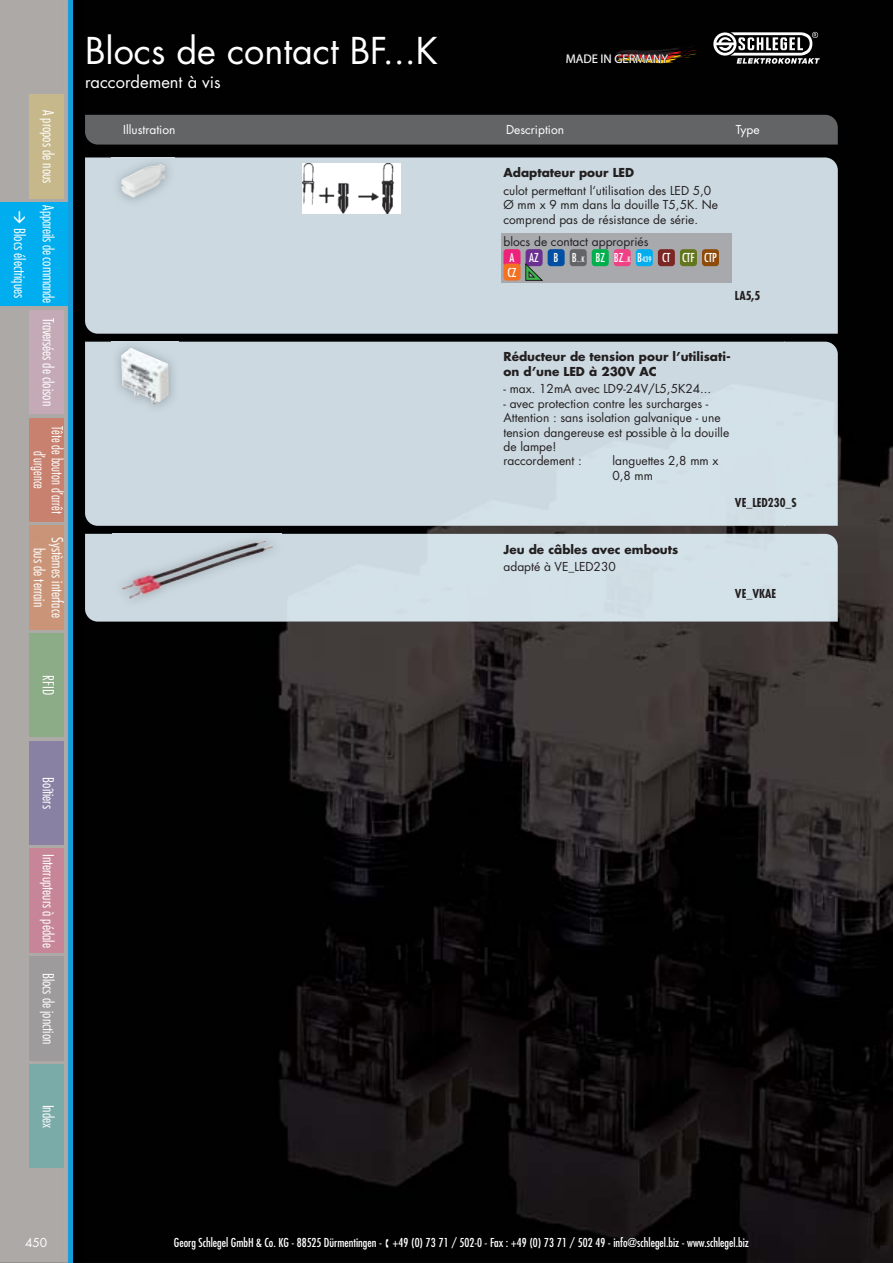
<style>
.page{position:relative;width:893px;height:1263px;background:#fff}
.page>*{position:absolute;margin:0;border:0;box-sizing:border-box;transform-origin:0 0}
.t1{font:36px "Futura Std";color:#fff}
.t2{font:16.5px "Futura Std";color:#fff}
.t3{font:300 condensed 15px/18px "Futura Std";color:#fff;text-align:center}
.t4{font:300 condensed 15px/18px "Futura Std";color:#fff;text-align:center;scale:.92 1}
.t5{font:12.6px "Myriad Pro";color:#fff}
.t6{font:12px/14.4px "Futura Std";color:#231f20}
.t7{font:condensed 12px "Futura Std";color:#fff}
.t8{font:700 12px/14.4px "Futura Std";color:#231f20}
.t9{font:12px "Futura Std";color:#fff}
.t10{font:700 condensed 12px "Futura Std";color:#231f20}
.s1{font-stretch:condensed;color:#fff}
.s2{font-stretch:condensed;font-size:7.5px;color:#fff}
</style>
<div class="page">
<img style="left:0;top:0;width:880px;height:1263px">
<div style="left:0;top:202px;width:68px;height:104px;background:#00aeef"></div>
<div style="left:30px;top:957px;width:34px;height:103px;background:#9d9b9c"></div>
<div style="left:30px;top:741px;width:34px;height:104px;background:#8981a4"></div>
<div style="left:30px;top:1064px;width:34px;height:104px;background:#7baba9"></div>
<div style="left:30px;top:526px;width:34px;height:103px;background:#c99478"></div>
<div style="left:30px;top:310px;width:34px;height:104px;background:#c4aab6"></div>
<div style="left:30px;top:849px;width:34px;height:103px;background:#c68697"></div>
<div style="left:30px;top:418px;width:34px;height:104px;background:#c7816e"></div>
<hr style="left:68px;top:0;width:4px;height:1263px;background:#179dd9">
<div style="left:30px;top:95px;width:34px;height:103px;background:#c6b88a"></div>
<div style="left:30px;top:634px;width:34px;height:103px;background:#8cac87"></div>
<svg style="left:566px;top:46px;width:135px;height:21px;background:#1a100a"></svg>
<svg style="left:713px;top:32px;width:107px;height:32px"></svg>
<img style="left:880px;top:0;width:13px;height:1263px">
<div style="left:85px;top:115px;width:753px;height:30px;background:#636466"></div>
<div style="left:85px;top:158px;width:753px;height:176px;background:#ccd9e0"></div>
<img style="left:112px;top:155px;width:63px;height:52px">
<img style="left:121px;top:164px;width:44px;height:34px">
<img style="left:303px;top:164px;width:97px;height:49px">
<div style="left:501px;top:233px;width:230px;height:50px;background:#a7a9ac"></div>
<div style="left:503px;top:249px;width:17px;height:17px;background:#ed227a;border-radius:3px"></div>
<div style="left:525px;top:249px;width:17px;height:17px;background:#6b3092;border-radius:3px"></div>
<div style="left:548px;top:249px;width:17px;height:17px;background:#004fa3;border-radius:3px"></div>
<div style="left:570px;top:249px;width:17px;height:17px;background:#636466;border-radius:3px"></div>
<div style="left:592px;top:249px;width:17px;height:17px;background:#00af4d;border-radius:3px"></div>
<div style="left:614px;top:249px;width:17px;height:17px;background:#ee4285;border-radius:3px"></div>
<div style="left:636px;top:249px;width:17px;height:17px;background:#00aeef;border-radius:3px"></div>
<div style="left:658px;top:249px;width:17px;height:17px;background:#7b2824;border-radius:3px"></div>
<div style="left:680px;top:249px;width:17px;height:17px;background:#64761d;border-radius:3px"></div>
<div style="left:702px;top:249px;width:17px;height:17px;background:#8d4b0c;border-radius:3px"></div>
<div style="left:503px;top:264px;width:17px;height:17px;background:#f37121;border-radius:3px"></div>
<svg style="left:525px;top:264px;width:17px;height:17px"></svg>
<img style="left:85px;top:342px;width:753px;height:184px">
<img style="left:112px;top:339px;width:66px;height:75px">
<img style="left:121px;top:348px;width:48px;height:57px">
<div style="left:85px;top:534px;width:753px;height:88px;background:#d3e1e8"></div>
<img style="left:112px;top:531px;width:170px;height:77px">
<img style="left:121px;top:540px;width:152px;height:59px">
<p class="t3" style="left:57px;top:110px;width:75px;rotate:90deg">A propos de nous</p>
<p class="t3" style="left:62px;top:228px;width:77px;line-height:28.8px;text-align:left;text-indent:-23px;rotate:90deg">Appareils de commande<br>Blocs électriques</p>
<p class="t3" style="left:57px;top:318px;width:89px;rotate:90deg">Traversées de cloison</p>
<p class="t4" style="left:66px;top:426px;width:97px;rotate:90deg">Tête de bouton d’arrêt d’urgence</p>
<p class="t3" style="left:66px;top:537px;width:82px;rotate:90deg">Systèmes interface bus de terrain</p>
<h1 class="t1" style="left:85px;top:34px;width:354px">Blocs de contact BF...K</h1>
<h2 class="t2" style="left:85px;top:74px;width:137px">raccordement à vis</h2>
<p class="t9" style="left:123px;top:124px;width:54px">Illustration</p>
<p class="t9" style="left:506px;top:124px;width:60px">Description</p>
<p class="t9" style="left:736px;top:124px;width:26px">Type</p>
<p class="t8" style="left:503px;top:166px;width:132px">Adaptateur pour LED</p>
<p class="t6" style="left:503px;top:184px;width:216px">culot permettant l‘utilisation des LED 5,0<br>Ø mm x 9 mm dans la douille T5,5K. Ne comprend pas de résistance de série.</p>
<p class="t6" style="left:509px;top:235px;width:209px;line-height:16px;text-indent:-6px">blocs de contact appropriés<br><span class="s1">A AZ B B</span><span class="s2">...K</span> <span class="s1">BZ BZ</span><span class="s2">...K</span> <span class="s1">B</span><span class="s2">439</span> <span class="s1">CT CTF CTP</span></p>
<p class="t7" style="left:507px;top:267px;width:11px">CZ</p>
<p class="t10" style="left:735px;top:290px;width:27px">LA5,5</p>
<p class="t5" style="left:566px;top:54px;width:104px">MADE IN GERMANY</p>
<p class="t8" style="left:503px;top:351px;width:229px">Réducteur de tension pour l’utilisati&shy;on d’une LED à 230V AC</p>
<p class="t6" style="left:503px;top:382px;width:209px">- max. 12mA avec LD9-24V/L5,5K24...</p>
<p class="t6" style="left:503px;top:397px;width:227px">- avec protection contre les surcharges -<br>Attention : sans isolation galvanique - une tension dangereuse est possible à la douille de lampe!<br>raccordement :</p>
<p class="t6" style="left:612px;top:455px;width:108px">languettes 2,8 mm x<br>0,8 mm</p>
<p class="t8" style="left:503px;top:543px;width:176px">Jeu de câbles avec embouts</p>
<p class="t6" style="left:503px;top:560px;width:114px">adapté à VE_LED230</p>
<p class="t10" style="left:735px;top:497px;width:63px">VE_LED230_S</p>
<p class="t10" style="left:735px;top:588px;width:43px">VE_VKAE</p>
<p class="t3" style="left:57px;top:675px;width:21px;rotate:90deg">RFID</p>
<p class="t3" style="left:57px;top:777px;width:33px;rotate:90deg">Boîtiers</p>
<p class="t3" style="left:57px;top:854px;width:95px;rotate:90deg">Interrupteurs à pédale</p>
<p class="t3" style="left:57px;top:973px;width:73px;rotate:90deg">Blocs de jonction</p>
<p class="t3" style="left:57px;top:1105px;width:25px;rotate:90deg">Index</p>
<p class="t9" style="left:25px;top:1237px;width:24px">450</p>
<p class="t7" style="left:174px;top:1237px;width:576px">Georg Schlegel GmbH &amp; Co. KG - 88525 Dürmentingen - ▪ +49 (0) 73 71 / 502-0 - Fax : +49 (0) 73 71 / 502 49 - info@schlegel.biz - www.schlegel.biz</p>
</div>
